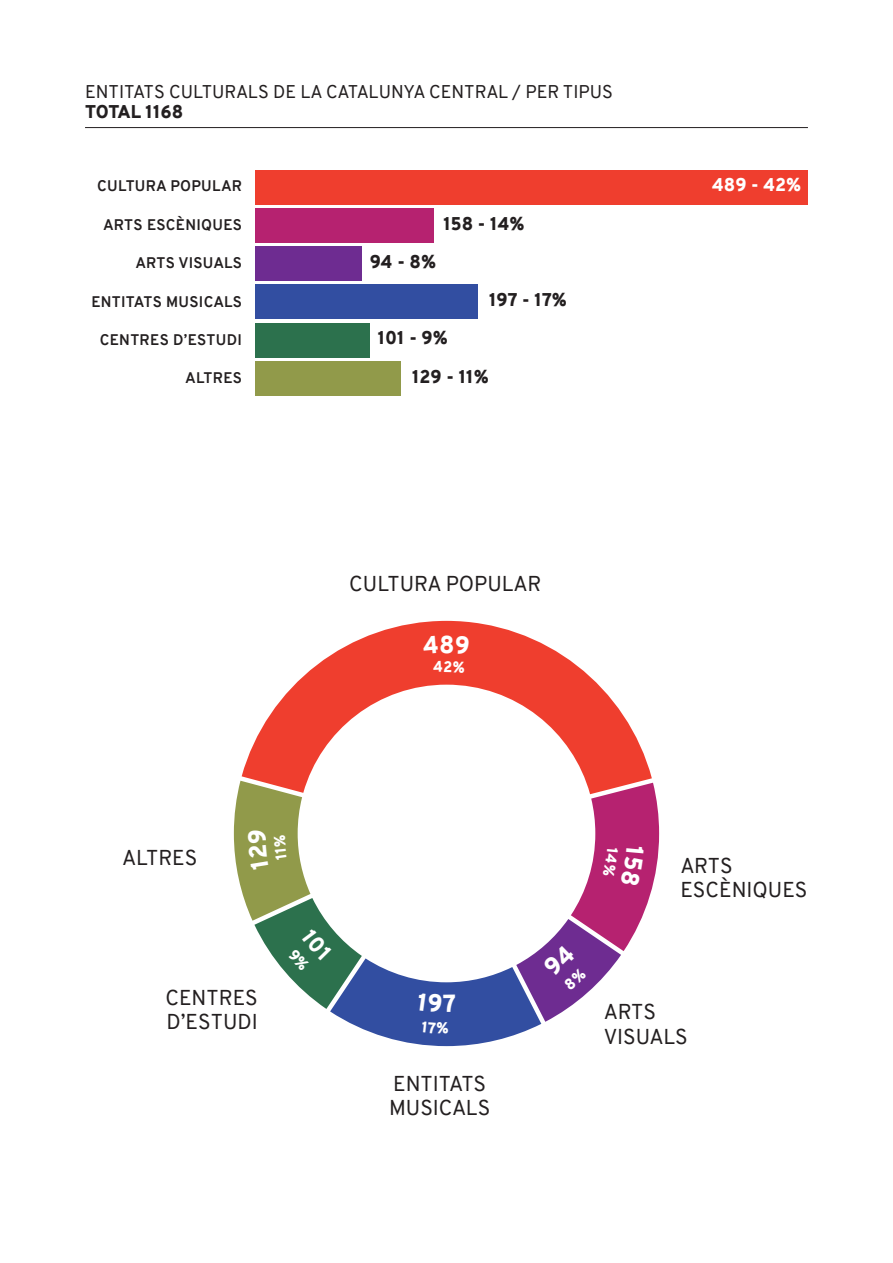
<style>
.page{position:relative;width:893px;height:1263px;background:#fff}
.page>*{position:absolute;margin:0;border:0;box-sizing:border-box;transform-origin:0 0}
.t1{font:21px/24px "Overpass";color:#231f20}
.t2{font:21px/24px "Overpass";letter-spacing:-.02em;color:#231f20}
.t3{font:18px "Overpass";color:#231f20}
.t4{font:900 18px/38.2px "Overpass";color:#231f20}
.t5{font:900 18px "Overpass";color:#fff}
.t6{font:700 15px "Overpass";letter-spacing:.02em;color:#231f20}
</style>
<div class="page">
<div style="left:255px;top:170px;width:553px;height:34px;background:#ef3e2e"></div>
<div style="left:255px;top:208px;width:179px;height:34px;background:#b62270"></div>
<div style="left:255px;top:247px;width:106px;height:34px;background:#6e2c91"></div>
<div style="left:255px;top:285px;width:223px;height:34px;background:#324ea1"></div>
<div style="left:255px;top:323px;width:114px;height:34px;background:#2c714d"></div>
<div style="left:255px;top:361px;width:146px;height:34px;background:#919a4a"></div>
<hr style="left:85px;top:127px;width:723px;height:1px;background:#231f20">
<svg style="left:242px;top:621px;width:410px;height:160px"></svg>
<svg style="left:423px;top:635px;width:46px;height:19px"></svg>
<svg style="left:433px;top:661px;width:32px;height:12px"></svg>
<svg style="left:234px;top:781px;width:425px;height:265px"></svg>
<p class="t3" style="left:85px;top:79px;width:529px">ENTITATS CULTURALS DE LA CATALUNYA CENTRAL / PER TIPUS</p>
<p class="t4" style="left:85px;top:92px;width:100px">TOTAL 1168</p>
<p class="t6" style="left:97px;top:175px;width:146px">CULTURA POPULAR</p>
<p class="t6" style="left:103px;top:214px;width:140px">ARTS ESCÈNIQUES</p>
<p class="t6" style="left:135px;top:252px;width:108px">ARTS VISUALS</p>
<p class="t6" style="left:91px;top:291px;width:152px">ENTITATS MUSICALS</p>
<p class="t6" style="left:100px;top:329px;width:144px">CENTRES D’ESTUDI</p>
<p class="t6" style="left:185px;top:367px;width:58px">ALTRES</p>
<p class="t4" style="left:443px;top:204px;width:83px">158 - 14%</p>
<p class="t4" style="left:370px;top:243px;width:68px">94 - 8%</p>
<p class="t4" style="left:489px;top:281px;width:79px">197 - 17%</p>
<p class="t4" style="left:412px;top:319px;width:78px;text-indent:-34px">101 - 9%<br>129 - 11%</p>
<h1 class="t1" style="left:349px;top:572px;width:194px">CULTURA POPULAR</h1>
<p class="t5" style="left:712px;top:172px;width:91px">489 - 42%</p>
<h1 class="t1" style="left:122px;top:846px;width:77px">ALTRES</h1>
<h1 class="t1" style="left:680px;top:854px;width:129px">ARTS<br>ESCÈNIQUES</h1>
<h1 class="t1" style="left:165px;top:985px;width:94px">CENTRES<br>D’ESTUDI</h1>
<h1 class="t1" style="left:389px;top:1072px;width:103px">ENTITATS<br>MUSICALS</h1>
<h1 class="t2" style="left:604px;top:1000px;width:85px">ARTS<br>VISUALS</h1>
</div>
